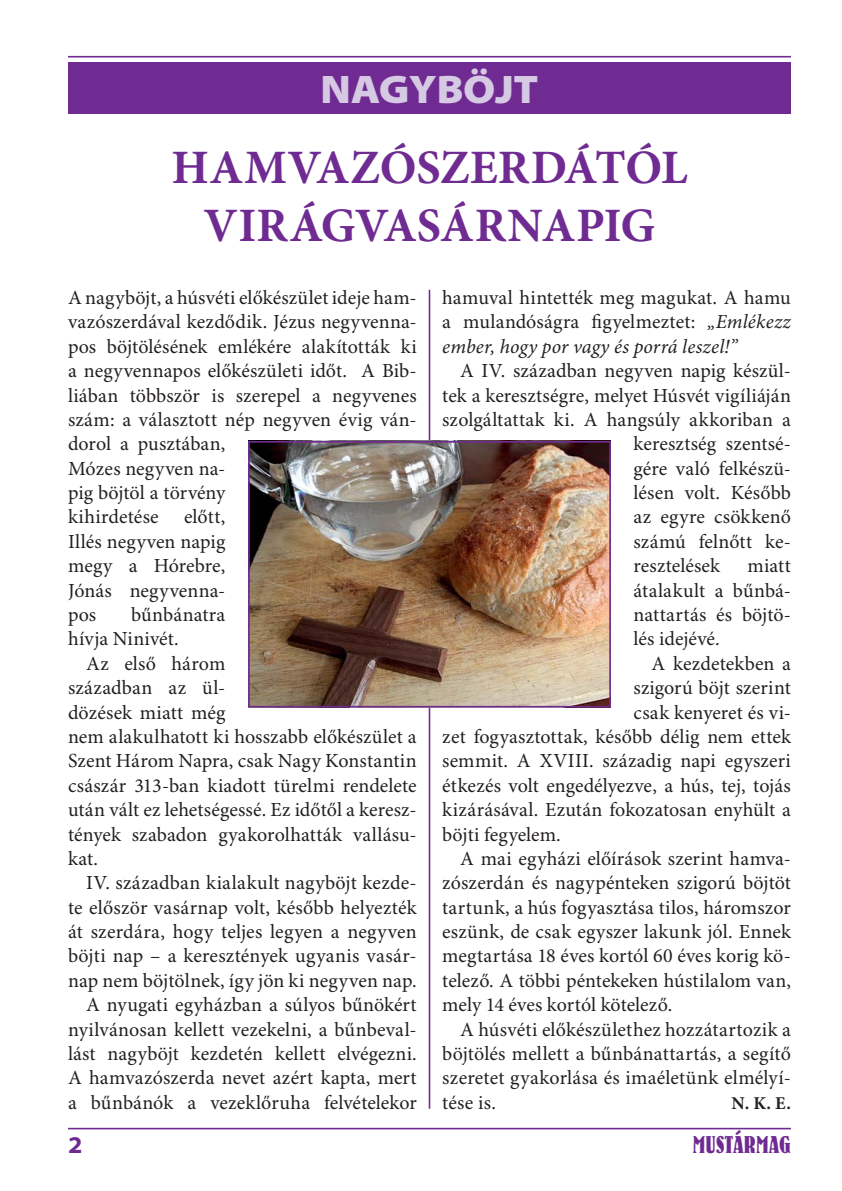
<style>
.page{position:relative;width:842px;height:1191px;background:#fff}
.page>*{position:absolute;margin:0;border:0;box-sizing:border-box;transform-origin:0 0}
.t1{font:700 48px/57.6px "Minion Pro";color:#6f2b91;text-align:center}
.t2{font:900 semi-expanded 40px "Myriad Pro";letter-spacing:-.005em;color:#d5c9e3}
.t3{font:24px "H Bernhard Condensed Bold";letter-spacing:.005em;color:#6f2b91}
.t4{font:700 semi-expanded 24px "Myriad Pro";color:#6f2b91}
.t5{font:20px/24.4px "Minion Pro";letter-spacing:.005em;color:#231f20}
.t6{font:700 18px "Minion Pro";color:#231f20}
.s1{font-style:italic}
</style>
<div class="page">
<hr style="left:68px;top:1127px;width:723px;height:2px;background:#6f2b91">
<hr style="left:68px;top:56px;width:723px;height:1px;background:#6f2b91">
<div style="left:68px;top:62px;width:723px;height:51px;background:#6f2b91"></div>
<hr style="left:429px;top:290px;width:1px;height:818px;background:#6f2b91">
<img style="left:251px;top:444px;width:357px;height:260px">
<div style="left:248px;top:441px;width:363px;height:266px;border:2px solid #6f2b91"></div>
<h2 class="t2" style="left:321px;top:74px;width:219px">NAGYBÖJT</h2>
<h1 class="t1" style="left:171px;top:143px;width:518px">HAMVAZÓSZERDÁTÓL<br>VIRÁGVASÁRNAPIG</h1>
<p class="t5" style="left:68px;top:287px;width:350px">A nagyböjt, a húsvéti előkészület ideje ham&shy;vazószerdával kezdődik. Jézus negyvenna&shy;pos böjtölésének emlékére alakították ki a negyvennapos előkészületi időt. A Bib&shy;liá ban többször is szerepel a negyvenes szám: a választott nép negyven évig ván&shy;dorol a pusztában,<br>Mózes negyven na-<br>pig böjtöl a törvény<br>kihirdetése</p>
<p class="t5" style="left:68px;top:506px;width:159px;text-align:justify;text-indent:116px">előtt, Illés negyven napig megy a Hórebre, Jónás negyvenna&shy;pos</p>
<p class="t5" style="left:68px;top:604px;width:159px;text-indent:63px">bűnbánatra hívja Ninivét.</p>
<p class="t5" style="left:68px;top:653px;width:350px;text-indent:18px">Az első három<br>században az ül-<br>dözések miatt még<br>nem alakulhatott ki hosszabb előkészület a<br>Szent Három Napra, csak Nagy Konstantin császár 313-ban kiadott türelmi rendelete után vált ez lehetségessé. Ez időtől a keresz&shy;tények szabadon gyakorolhatták vallásu&shy;kat.</p>
<p class="t5" style="left:68px;top:872px;width:350px;text-align:right">IV. században kialakult nagyböjt kezde&shy;te először vasárnap volt, később helyezték át szerdára, hogy teljes legyen a negyven böjti nap – a keresztények ugyanis vasár&shy;nap nem böjtölnek, így jön ki negyven nap.<br>A nyugati egyházban a súlyos bűnökért nyilvánosan kellett vezekelni, a bűnbeval&shy;lást nagyböjt kezdetén kellett elvégezni.<br>A hamvazószerda nevet azért kapta, mert a bűnbánók a vezeklőruha felvételekor</p>
<p class="t5" style="left:442px;top:287px;width:350px;text-align:justify">hamuval hintették meg magukat. A hamu a mulandóságra figyelmeztet: <span class="s1">„Emlékezz ember, hogy por vagy és porrá leszel!”</span></p>
<p class="t5" style="left:460px;top:360px;width:332px">A IV. században negyven napig készül-</p>
<p class="t5" style="left:442px;top:385px;width:350px">tek a keresztségre, melyet Húsvét vigíliáján</p>
<p class="t5" style="left:442px;top:409px;width:350px">szolgáltattak ki. A hangsúly akkoriban a</p>
<p class="t5" style="left:634px;top:433px;width:159px">keresztség szentsé-</p>
<p class="t5" style="left:634px;top:458px;width:159px">gére való felkészü-</p>
<p class="t5" style="left:634px;top:482px;width:159px">lésen volt. Később</p>
<p class="t5" style="left:634px;top:506px;width:159px">az egyre csökkenő</p>
<p class="t5" style="left:634px;top:531px;width:159px">számú felnőtt ke-</p>
<p class="t5" style="left:634px;top:555px;width:88px">resztelések</p>
<p class="t5" style="left:634px;top:555px;width:159px;text-align:justify;text-indent:114px">miatt átalakult a bűnbá&shy;nattartás és böjtö&shy;lés idejévé.</p>
<p class="t5" style="left:652px;top:653px;width:141px">A kezdetekben a</p>
<p class="t5" style="left:634px;top:677px;width:159px">szigorú böjt szerint</p>
<p class="t5" style="left:634px;top:701px;width:159px">csak kenyeret és vi-</p>
<p class="t5" style="left:442px;top:726px;width:350px">zet fogyasztottak, később délig nem ettek</p>
<p class="t5" style="left:442px;top:750px;width:350px">semmit. A XVIII. századig napi egyszeri</p>
<p class="t5" style="left:442px;top:775px;width:350px">étkezés volt engedélyezve, a hús, tej, tojás</p>
<p class="t5" style="left:442px;top:799px;width:350px">kizárásával. Ezután fokozatosan enyhült a</p>
<p class="t5" style="left:442px;top:823px;width:120px">böjti fegyelem.</p>
<p class="t5" style="left:460px;top:848px;width:332px">A mai egyházi előírások szerint hamva-</p>
<p class="t5" style="left:442px;top:872px;width:350px">zószerdán és nagypénteken szigorú böjtöt</p>
<p class="t5" style="left:442px;top:896px;width:350px">tartunk, a hús fogyasztása tilos, háromszor</p>
<p class="t5" style="left:442px;top:921px;width:350px">eszünk, de csak egyszer lakunk jól. Ennek</p>
<p class="t5" style="left:442px;top:945px;width:350px">megtartása 18 éves kortól 60 éves korig kö-</p>
<p class="t5" style="left:442px;top:970px;width:350px">telező. A többi péntekeken hústilalom van,</p>
<p class="t5" style="left:442px;top:994px;width:231px">mely 14 éves kortól kötelező.</p>
<p class="t5" style="left:460px;top:1018px;width:332px">A húsvéti előkészülethez hozzátartozik a</p>
<p class="t5" style="left:442px;top:1043px;width:350px">böjtölés mellett a bűnbánattartás, a segítő</p>
<p class="t5" style="left:442px;top:1067px;width:350px">szeretet gyakorlása és imaéletünk elmélyí-</p>
<p class="t5" style="left:442px;top:1091px;width:55px">tése is.</p>
<p class="t6" style="left:732px;top:1095px;width:61px">N. K. E.</p>
<p class="t4" style="left:68px;top:1135px;width:16px">2</p>
<p class="t3" style="left:693px;top:1135px;width:100px">MUSTÁRMAG</p>
</div>
